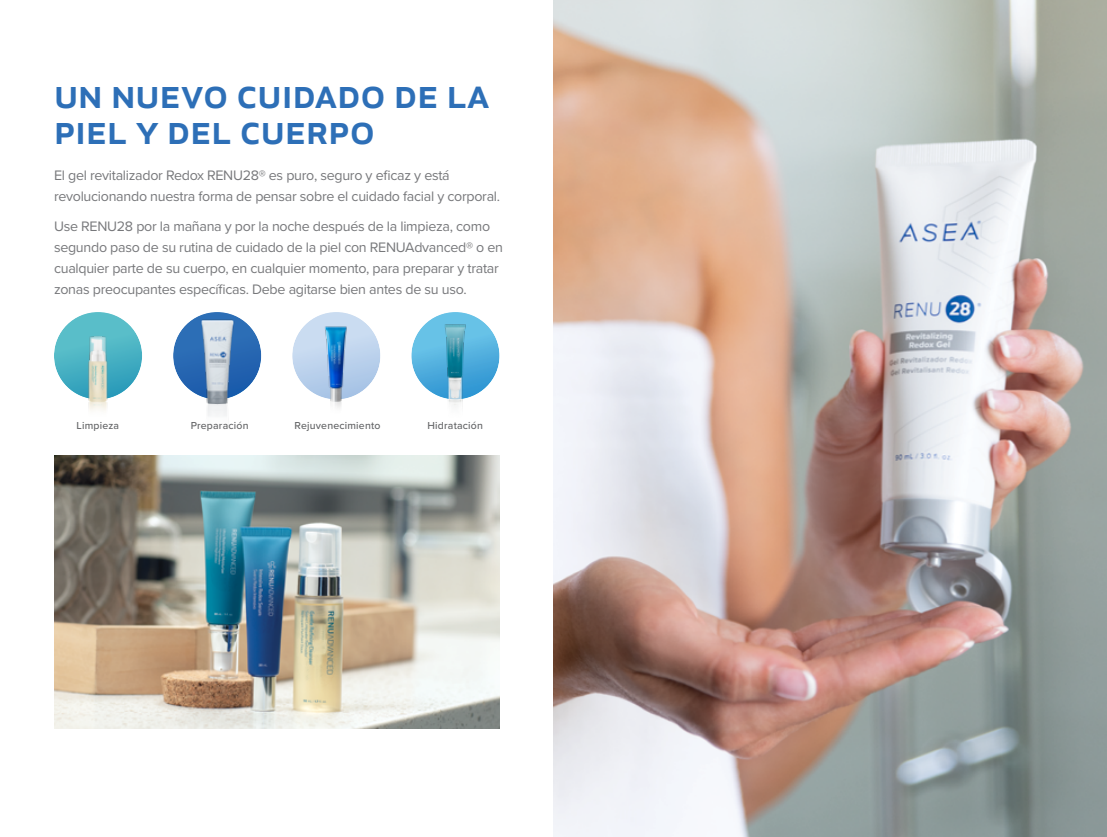
<style>
.page{position:relative;width:1107px;height:837px;background:#fff}
.page>*{position:absolute;margin:0;border:0;box-sizing:border-box;transform-origin:0 0}
.t1{font:500 42px/36px "Apex New";color:#2d6fb7}
.t2{font:14.25px/21px "Proxima Nova";letter-spacing:-.02em;color:#77787b}
.t3{font:500 10.5px "Proxima Nova";letter-spacing:.02em;color:#636466}
</style>
<div class="page">
<img style="left:554px;top:0;width:553px;height:837px">
<svg style="left:173px;top:312px;width:88px;height:87px;background:#2a6ab3"></svg>
<img style="left:195px;top:314px;width:44px;height:89px">
<svg style="left:207px;top:403px;width:21px;height:13px"></svg>
<svg style="left:411px;top:312px;width:89px;height:87px;background:#5ab5e1"></svg>
<img style="left:443px;top:323px;width:25px;height:83px">
<div style="left:292px;top:312px;width:88px;height:87px;background:linear-gradient(to bottom,#d3e2f4,#a9c5e6);border-radius:44px"></div>
<img style="left:324px;top:325px;width:24px;height:83px">
<div style="left:54px;top:312px;width:88px;height:87px;background:linear-gradient(to bottom,#66c7cd,#2d9dbb);border-radius:44px"></div>
<img style="left:88px;top:333px;width:21px;height:77px">
<img style="left:54px;top:455px;width:446px;height:274px">
<h1 class="t1" style="left:54px;top:74px;width:437px">UN NUEVO CUIDADO DE LA<br>PIEL Y DEL CUERPO</h1>
<p class="t2" style="left:54px;top:164px;width:448px">El gel revitalizador Redox RENU28® es puro, seguro y eficaz y está revolucionando nuestra forma de pensar sobre el cuidado facial y corporal.</p>
<p class="t2" style="left:54px;top:215px;width:451px">Use RENU28 por la mañana y por la noche después de la limpieza, como segundo paso de su rutina de cuidado de la piel con RENUAdvanced® o en cualquier parte de su cuerpo, en cualquier momento, para preparar y tratar zonas preocupantes específicas. Debe agitarse bien antes de su uso.</p>
<p class="t3" style="left:77px;top:418px;width:44px">Limpieza</p>
<p class="t3" style="left:191px;top:418px;width:59px">Preparación</p>
<p class="t3" style="left:295px;top:418px;width:87px">Rejuvenecimiento</p>
<p class="t3" style="left:428px;top:418px;width:57px">Hidratación</p>
</div>
